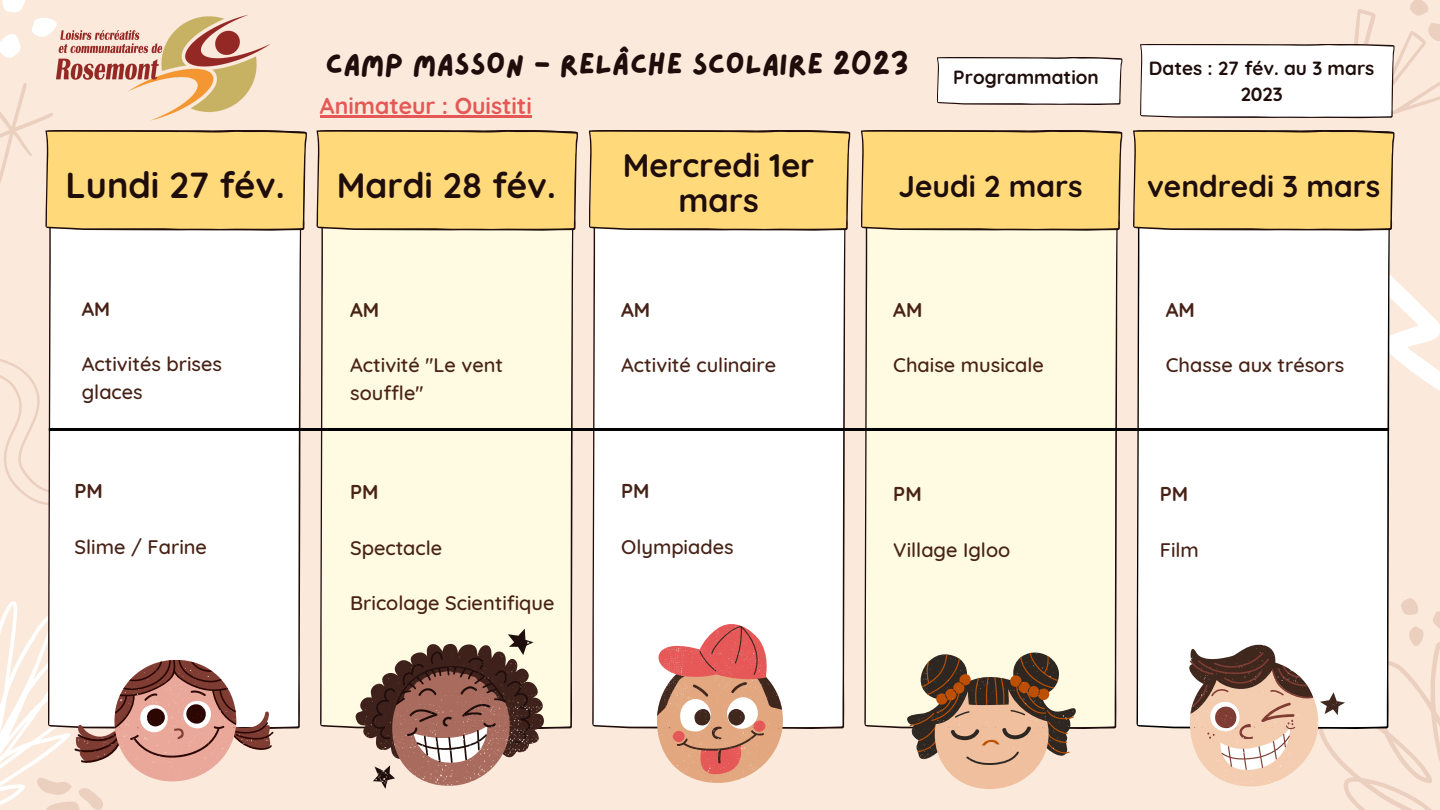
<style>
.page{position:relative;width:1440px;height:810px;background:#fbeadc}
.page>*{position:absolute;margin:0;border:0;box-sizing:border-box;transform-origin:0 0}
.t1{font:700 36.1px "Quicksand";color:#1e0d0b}
.t2{font:700 35.2px "Quicksand";color:#1e0d0b}
.t3{font:700 32.6px/35.5px "Quicksand";color:#1e0d0b;text-align:center}
.t4{font:30px "Lazydog";color:#1e0d0b}
.t5{font:700 30px "Quicksand";color:#1e0d0b}
.t6{font:700 23px "Quicksand";color:#e65858}
.t7{font:500 20px/27.8px "Quicksand";color:#472216}
.t8{font:700 20px "Quicksand";color:#472216}
.t9{font:700 19.5px "Quicksand";color:#472216}
.t10{font:700 19px/26.2px "Quicksand";color:#1e0d0b;text-align:center}
</style>
<div class="page">
<div style="left:320px;top:231px;width:254px;height:498px;background:#fffae2"></div>
<div style="left:592px;top:231px;width:254px;height:498px;background:#fff"></div>
<div style="left:864px;top:231px;width:254px;height:498px;background:#fffae2"></div>
<svg style="left:1391px;top:276px;width:49px;height:115px"></svg>
<div style="left:1136px;top:231px;width:255px;height:498px;background:#fff"></div>
<svg style="left:0;top:359px;width:48px;height:146px"></svg>
<div style="left:48px;top:231px;width:254px;height:498px;background:#fff"></div>
<svg style="left:0;top:0;width:45px;height:58px"></svg>
<svg style="left:937px;top:57px;width:185px;height:48px;background:#f0eeee"></svg>
<svg style="left:0;top:83px;width:307px;height:148px"></svg>
<svg style="left:316px;top:130px;width:262px;height:101px;background:#f4d077"></svg>
<svg style="left:589px;top:130px;width:261px;height:101px;background:#f3cf76"></svg>
<svg style="left:861px;top:130px;width:261px;height:101px;background:#f4cf76"></svg>
<svg style="left:657px;top:624px;width:126px;height:159px;background:#dda291"></svg>
<svg style="left:907px;top:653px;width:169px;height:136px"></svg>
<svg style="left:356px;top:629px;width:188px;height:160px"></svg>
<svg style="left:1189px;top:585px;width:251px;height:225px"></svg>
<svg style="left:1133px;top:0;width:307px;height:231px"></svg>
<svg style="left:0;top:587px;width:273px;height:223px"></svg>
<hr style="left:49px;top:428px;width:1340px;height:3px;background:#000">
<hr style="left:320px;top:115px;width:212px;height:3px;background:#e65858">
<img style="left:45px;top:14px;width:238px;height:120px">
<h3 class="t4" style="left:326px;top:49px;width:585px">CAMP MASSON - RELÂCHE SCOLAIRE 2023</h3>
<p class="t6" style="left:320px;top:91px;width:213px">Animateur : Ouistiti</p>
<p class="t10" style="left:953px;top:64px;width:147px">Programmation</p>
<p class="t10" style="left:1149px;top:54px;width:227px">Dates : 27 fév. au 3 mars<br>2023</p>
<h1 class="t1" style="left:66px;top:162px;width:221px">Lundi 27 fév.</h1>
<h2 class="t2" style="left:337px;top:163px;width:221px">Mardi 28 fév.</h2>
<p class="t9" style="left:82px;top:297px;width:30px">AM</p>
<p class="t7" style="left:82px;top:349px;width:142px">Activités brises glaces</p>
<p class="t8" style="left:75px;top:478px;width:30px">PM</p>
<p class="t7" style="left:75px;top:532px;width:134px">Slime / Farine</p>
<p class="t8" style="left:350px;top:297px;width:31px">AM</p>
<p class="t7" style="left:350px;top:351px;width:155px">Activité ''Le vent souffle''</p>
<p class="t8" style="left:350px;top:479px;width:30px">PM</p>
<p class="t7" style="left:350px;top:534px;width:94px">Spectacle</p>
<p class="t7" style="left:350px;top:589px;width:206px">Bricolage Scientifique</p>
<h3 class="t3" style="left:623px;top:147px;width:193px">Mercredi 1er mars</h3>
<p class="t8" style="left:621px;top:297px;width:31px">AM</p>
<p class="t7" style="left:621px;top:351px;width:156px">Activité culinaire</p>
<p class="t8" style="left:621px;top:478px;width:30px">PM</p>
<p class="t7" style="left:621px;top:532px;width:114px">Olympiades</p>
<h3 class="t5" style="left:899px;top:167px;width:186px">Jeudi 2 mars</h3>
<h3 class="t5" style="left:1147px;top:167px;width:235px">vendredi 3 mars</h3>
<p class="t8" style="left:893px;top:297px;width:31px">AM</p>
<p class="t8" style="left:1166px;top:297px;width:31px">AM</p>
<p class="t7" style="left:893px;top:351px;width:152px">Chaise musicale</p>
<p class="t7" style="left:1166px;top:351px;width:180px">Chasse aux trésors</p>
<p class="t8" style="left:893px;top:481px;width:30px">PM</p>
<p class="t8" style="left:1160px;top:481px;width:30px">PM</p>
<p class="t7" style="left:893px;top:536px;width:118px">Village Igloo</p>
<p class="t7" style="left:1160px;top:536px;width:41px">Film</p>
</div>
